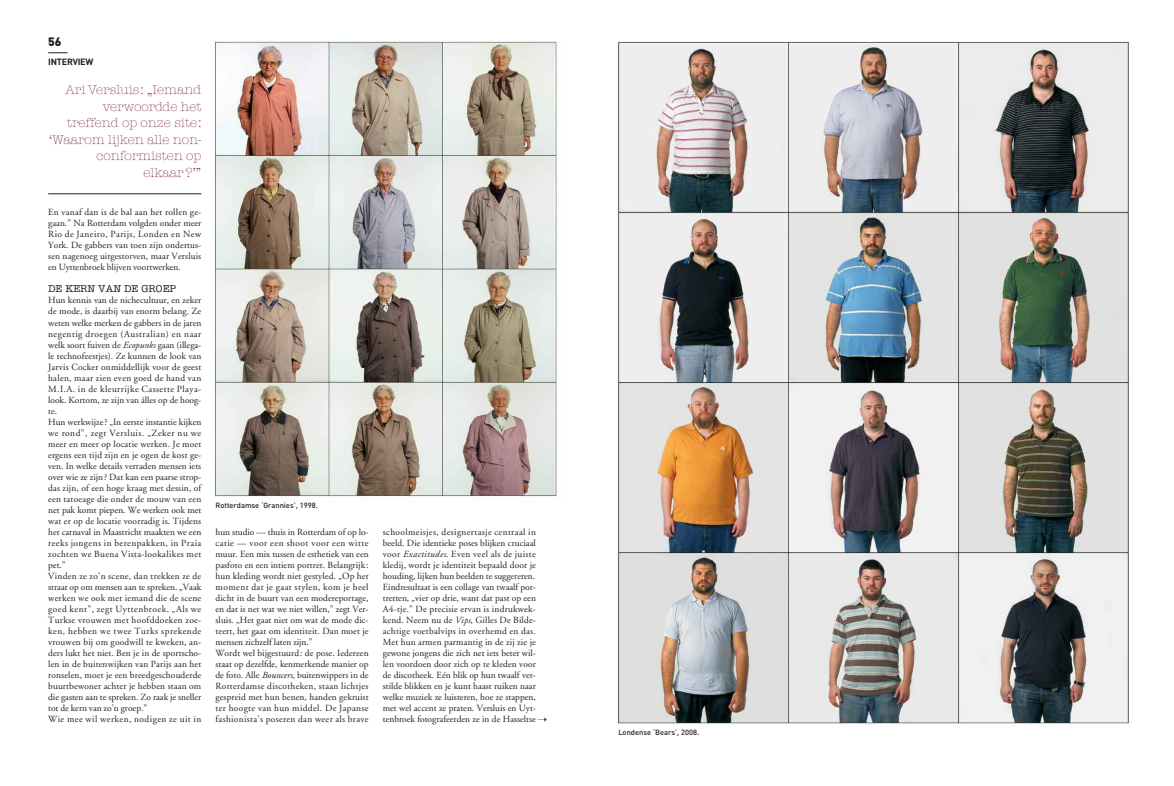
<style>
.page{position:relative;width:1174px;height:786px;background:#fff}
.page>*{position:absolute;margin:0;border:0;box-sizing:border-box;transform-origin:0 0}
.t1{font:300 13px/16.5px "American Typewriter";color:#6f1034;text-align:right}
.t2{font:900 12px "DIN";color:#231f20}
.t3{font:500 10px "American Typewriter";color:#231f20}
.t4{font:9.4px/11px "Adobe Garamond";letter-spacing:.01em;color:#231f20;text-align:justify}
.t5{font:700 9px "DIN";letter-spacing:-.025em;color:#231f20}
.t6{font:500 7.5px "DIN";color:#231f20}
.s1{font-style:italic}
</style>
<div class="page">
<svg style="left:48px;top:53px;width:20px;height:1px"></svg>
<img style="left:214px;top:41px;width:343px;height:457px">
<img style="left:616px;top:41px;width:514px;height:685px">
<hr style="left:48px;top:193px;width:153px;height:1px;background:#231f20">
<p class="t2" style="left:48px;top:35px;width:15px">56</p>
<p class="t5" style="left:48px;top:57px;width:47px">INTERVIEW</p>
<h1 class="t1" style="left:49px;top:83px;width:154px">Ari Versluis: „Iemand verwoordde het treffend op onze site: ‘Waarom lijken alle non&shy;conformisten op elkaar?’”</h1>
<p class="t4" style="left:48px;top:208px;width:155px">En vanaf dan is de bal aan het rollen ge&shy;gaan.” Na Rotterdam volgden onder meer Rio de Janeiro, Parijs, Londen en New York. De gabbers van toen zijn ondertus&shy;sen nagenoeg uitgestorven, maar Versluis en Uyttenbroek blijven voortwerken.</p>
<p class="t3" style="left:48px;top:283px;width:129px">DE KERN VAN DE GROEP</p>
<p class="t4" style="left:48px;top:296px;width:155px;text-align:left">Hun kennis van de nichecultuur, en zeker de mode, is daarbij van enorm belang. Ze weten welke merken de gabbers in de jaren negentig droegen (Australian) en naar welk soort fuiven de <span class="s1">Ecopunks</span> gaan (illega&shy;le technofeestjes). Ze kunnen de look van Jarvis Cocker onmiddellijk voor de geest halen, maar zien even goed de hand van M.I.A. in de kleurrijke Cassette Playa&shy;look. Kortom, ze zijn van álles op de hoog&shy;te.<br>Hun werkwijze? „In eerste instantie kijken we rond”, zegt Versluis. „Zeker nu we meer en meer op locatie werken. Je moet ergens een tijd zijn en je ogen de kost ge&shy;ven. In welke details verraden mensen iets over wie ze zijn? Dat kan een paarse strop&shy;das zijn, of een hoge kraag met dessin, of een tatoeage die onder de mouw van een net pak komt piepen. We werken ook met wat er op de locatie voorradig is. Tijdens het carnaval in Maastricht maakten we een reeks jongens in berenpakken, in Praia zochten we Buena Vista-lookalikes met pet.”<br>Vinden ze zo’n scene, dan trekken ze de straat op om mensen aan te spreken. „Vaak werken we ook met iemand die de scene goed kent”, zegt Uyttenbroek. „Als we Turkse vrouwen met hoofddoeken zoe&shy;ken, hebben we twee Turks sprekende vrouwen bij om goodwill te kweken, an&shy;ders lukt het niet. Ben je in de sportscho&shy;len in de buitenwijken van Parijs aan het ronselen, moet je een breedgeschouderde buurtbewoner achter je hebben staan om die gasten aan te spreken. Zo raak je sneller tot de kern van zo’n groep.”<br>Wie mee wil werken, nodigen ze uit in</p>
<p class="t6" style="left:215px;top:501px;width:104px">Rotterdamse ‘Grannies’, 1998.</p>
<p class="t4" style="left:215px;top:527px;width:155px;text-align:left">hun studio — thuis in Rotterdam of op lo&shy;catie — voor een shoot voor een witte muur. Een mix tussen de esthetiek van een pasfoto en een intiem portret. Belangrijk: hun kleding wordt niet gestyled. „Op het moment dat je gaat stylen, kom je heel dicht in de buurt van een modereportage, en dat is net wat we niet willen,” zegt Ver&shy;sluis. „Het gaat niet om wat de mode dic&shy;teert, het gaat om identiteit. Dan moet je mensen zichzelf laten zijn.”<br>Wordt wel bijgestuurd: de pose. Iedereen staat op dezelfde, kenmerkende manier op de foto. Alle <span class="s1">Bouncers</span>, buitenwippers in de Rotterdamse discotheken, staan lichtjes gespreid met hun benen, handen gekruist ter hoogte van hun middel. De Japanse fashionista’s poseren dan weer als brave</p>
<p class="t4" style="left:383px;top:527px;width:155px">schoolmeisjes, designertasje centraal in beeld. Die identieke poses blijken cruciaal voor <span class="s1">Exactitudes</span>. Even veel als de juiste kledij, wordt je identiteit bepaald door je houding, lijken hun beelden te suggereren.<br>Eindresultaat is een collage van twaalf por&shy;tretten, „vier op drie, want dat past op een A4-tje.” De precisie ervan is indrukwek&shy;kend. Neem nu de <span class="s1">Vips</span>, Gilles De Bilde&shy;achtige voetbalvips in overhemd en das.<br>Met hun armen parmantig in de zij zie je gewone jongens die zich net iets beter wil&shy;len voordoen door zich op te kleden voor de discotheek. Eén blik op hun twaalf ver&shy;stilde blikken en je kunt haast ruiken naar welke muziek ze luisteren, hoe ze stappen, met wel accent ze praten. Versluis en Uyt&shy;tenbroek fotografeerden ze in de Hasseltse</p>
<p class="t6" style="left:618px;top:727px;width:82px">Londense ‘Bears’, 2008.</p>
</div>
